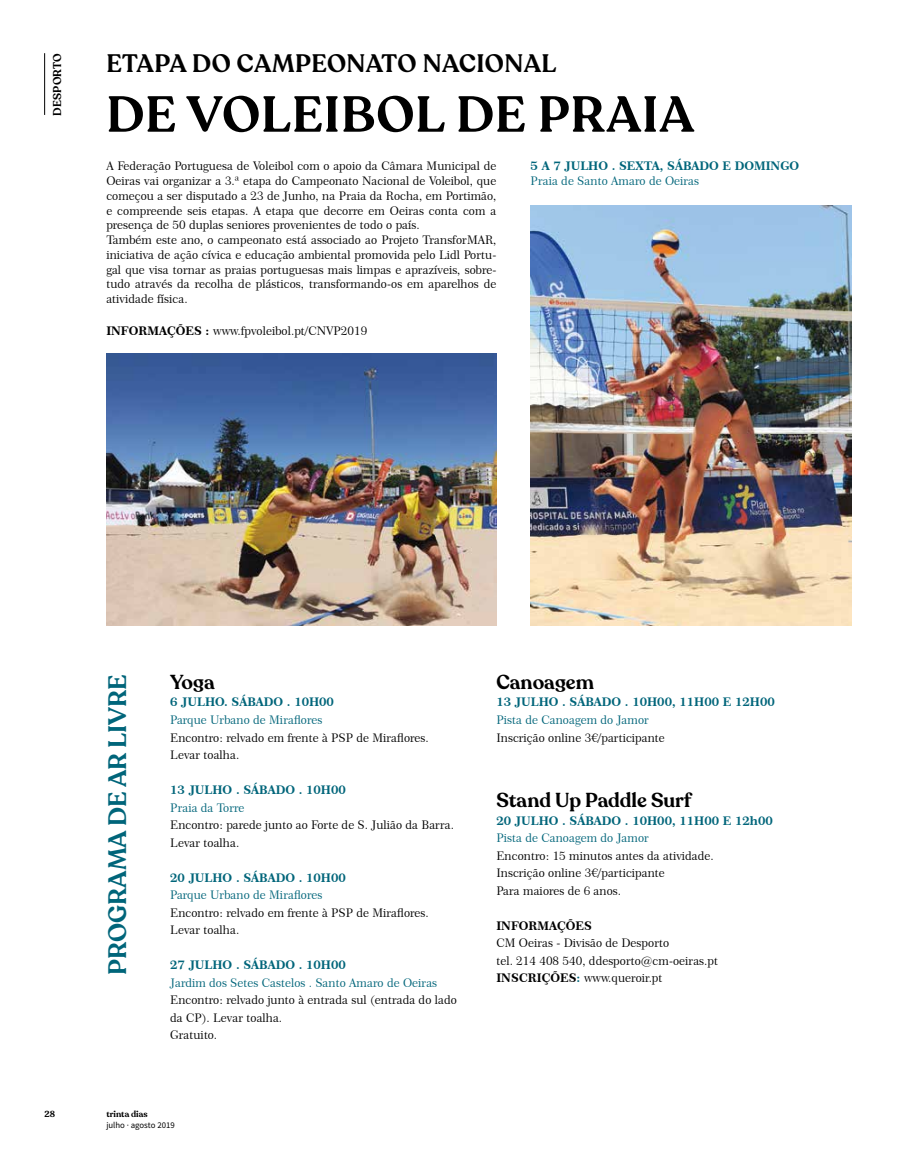
<style>
.page{position:relative;width:922px;height:1170px;background:#fff}
.page>*{position:absolute;margin:0;border:0;box-sizing:border-box;transform-origin:0 0}
.t1{font:600 50px "Recoleta";letter-spacing:.02em;color:#000}
.t2{font:600 25px "Recoleta";letter-spacing:.015em;color:#000}
.t3{font:600 25px "Recoleta";color:#00657a}
.t4{font:600 20px "Recoleta";color:#000}
.t5{font:11.88px/14.8px "Century 751 BT Roman B";color:#000}
.t6{font:11.88px "Century 751 BT Bold B";color:#00657a}
.t7{font:11.88px "Century 751 BT Roman B";color:#00657a}
.t8{font:11.88px "Century 751 BT Bold B";color:#000}
.t9{font:600 11.25px "Recoleta";letter-spacing:.02em;color:#000}
.t10{font:8.75px "Source Sans Pro";color:#000}
.t11{font:600 8.75px "Recoleta";color:#000}
.s1{font-family:"Century 751 BT Bold B"}
.s2{font-family:"Century 751 BT Bold B";color:#00657a}
</style>
<div class="page">
<img style="left:106px;top:353px;width:390px;height:272px">
<img style="left:530px;top:205px;width:320px;height:420px">
<hr style="left:44px;top:53px;width:1px;height:62px;background:#000">
<p class="t9" style="left:50px;top:116px;width:64px;rotate:-90deg">DESPORTO</p>
<h2 class="t2" style="left:106px;top:47px;width:451px">ETAPA DO CAMPEONATO NACIONAL</h2>
<h1 class="t1" style="left:106px;top:83px;width:589px">DE VOLEIBOL DE PRAIA</h1>
<p class="t5" style="left:106px;top:159px;width:391px">A Federação Portuguesa de Voleibol com o apoio da Câmara Municipal de Oeiras vai organizar a 3.ª etapa do Campeonato Nacional de Voleibol, que começou a ser disputado a 23 de Junho, na Praia da Rocha, em Portimão, e compreende seis etapas. A etapa que decorre em Oeiras conta com a presença de 50 duplas seniores provenientes de todo o país.<br>Também este ano, o campeonato está associado ao Projeto TransforMAR, iniciativa de ação cívica e educação ambiental promovida pelo Lidl Portu&shy;gal que visa tornar as praias portuguesas mais limpas e aprazíveis, sobre&shy;tudo através da recolha de plásticos, transformando-os em aparelhos de atividade física.</p>
<p class="t5" style="left:106px;top:324px;width:262px"><span class="s1">INFORMAÇÕES :</span> www.fpvoleibol.pt/CNVP2019</p>
<p class="t6" style="left:530px;top:159px;width:270px">5 A 7 JULHO . SEXTA, SÁBADO E DOMINGO</p>
<p class="t7" style="left:530px;top:174px;width:170px">Praia de Santo Amaro de Oeiras</p>
<h2 class="t3" style="left:102px;top:974px;width:302px;rotate:-90deg">PROGRAMA DE AR LIVRE</h2>
<h3 class="t4" style="left:170px;top:669px;width:46px">Yoga</h3>
<p class="t6" style="left:170px;top:695px;width:165px">6 JULHO. SÁBADO . 10H00</p>
<p class="t7" style="left:170px;top:712px;width:153px">Parque Urbano de Miraflores</p>
<p class="t5" style="left:170px;top:728px;width:260px;line-height:17.5px">Encontro: relvado em frente à PSP de Miraflores.<br>Levar toalha.</p>
<p class="t6" style="left:170px;top:782px;width:177px">13 JULHO . SÁBADO . 10H00</p>
<p class="t7" style="left:170px;top:800px;width:76px">Praia da Torre</p>
<p class="t5" style="left:170px;top:816px;width:285px;line-height:17.5px">Encontro: parede junto ao Forte de S. Julião da Barra.<br>Levar toalha.</p>
<p class="t6" style="left:170px;top:870px;width:177px">20 JULHO . SÁBADO . 10H00</p>
<p class="t7" style="left:170px;top:887px;width:153px">Parque Urbano de Miraflores</p>
<p class="t5" style="left:170px;top:903px;width:260px;line-height:17.5px">Encontro: relvado em frente à PSP de Miraflores.<br>Levar toalha.</p>
<p class="t6" style="left:170px;top:957px;width:177px">27 JULHO . SÁBADO . 10H00</p>
<p class="t7" style="left:170px;top:975px;width:268px">Jardim dos Setes Castelos . Santo Amaro de Oeiras</p>
<p class="t5" style="left:170px;top:991px;width:288px;line-height:17.5px">Encontro: relvado junto à entrada sul (entrada do lado da CP). Levar toalha.<br>Gratuito.</p>
<h3 class="t4" style="left:496px;top:669px;width:99px">Canoagem</h3>
<p class="t6" style="left:496px;top:695px;width:280px">13 JULHO . SÁBADO . 10H00, 11H00 E 12H00</p>
<p class="t7" style="left:496px;top:712px;width:154px">Pista de Canoagem do Jamor</p>
<p class="t5" style="left:496px;top:729px;width:170px">Inscrição online 3€/participante</p>
<h3 class="t4" style="left:496px;top:787px;width:196px">Stand Up Paddle Surf</h3>
<p class="t6" style="left:496px;top:813px;width:278px">20 JULHO . SÁBADO . 10H00, 11H00 E 12h00</p>
<p class="t7" style="left:496px;top:830px;width:154px">Pista de Canoagem do Jamor</p>
<p class="t5" style="left:496px;top:846px;width:219px;line-height:17.5px">Encontro: 15 minutos antes da atividade.<br>Inscrição online 3€/participante<br>Para maiores de 6 anos.</p>
<p class="t8" style="left:496px;top:918px;width:97px">INFORMAÇÕES</p>
<p class="t5" style="left:496px;top:934px;width:223px;line-height:17.5px">CM Oeiras - Divisão de Desporto<br>tel. 214 408 540, ddesporto@cm-oeiras.pt<br><span class="s1">INSCRIÇÕES</span><span class="s2">:</span> www.queroir.pt</p>
<p class="t11" style="left:44px;top:1108px;width:12px">28</p>
<p class="t11" style="left:106px;top:1108px;width:43px">trinta dias</p>
<p class="t10" style="left:106px;top:1119px;width:70px">julho · agosto 2019</p>
</div>
